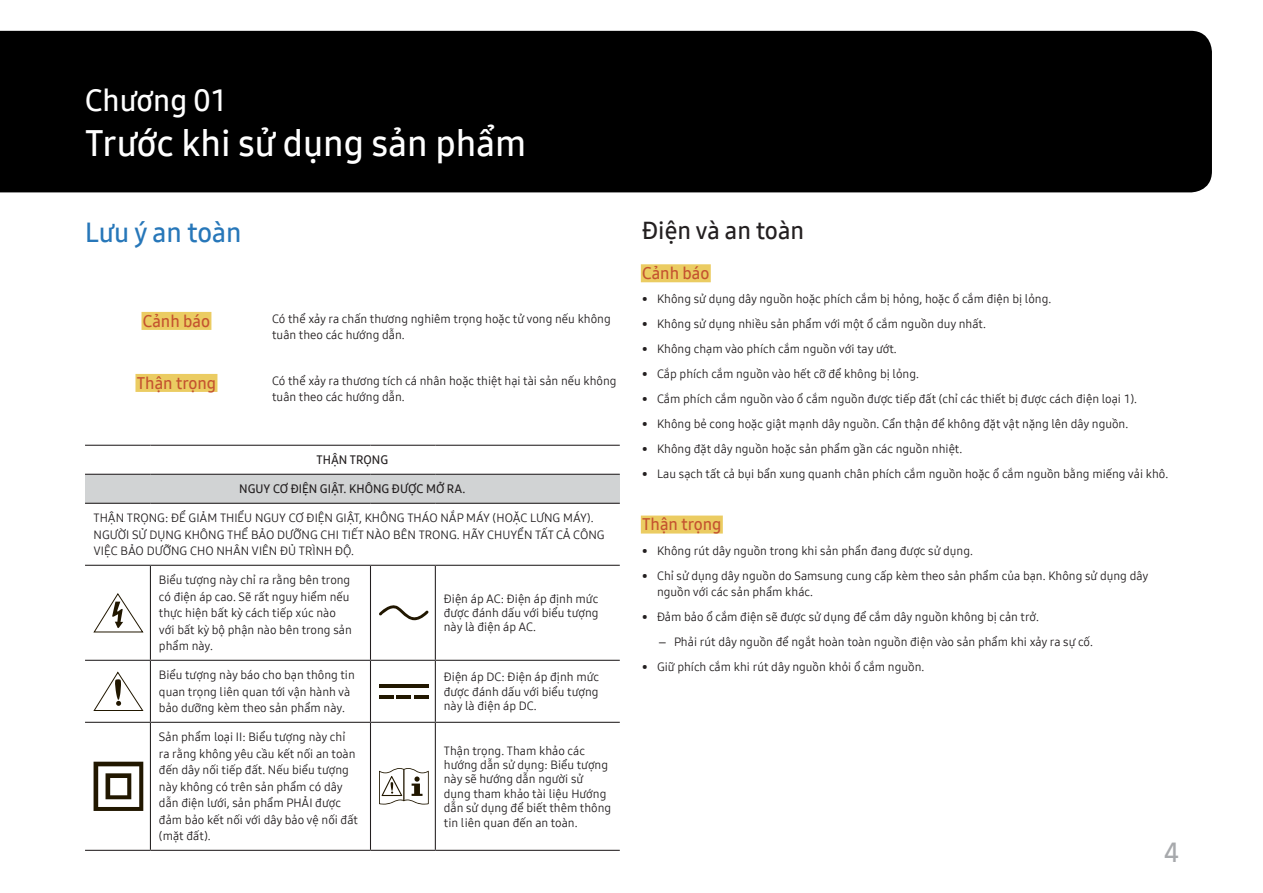
<style>
.page{position:relative;width:1263px;height:893px;background:#fff}
.page>*{position:absolute;margin:0;border:0;box-sizing:border-box;transform-origin:0 0}
.T1{font:36px "Samsung One UI 600";color:#fff}
.t1{font:30px "Samsung One UI 600";color:#fff}
.T2{font:27px "Samsung One UI 600";color:#2777b9}
.t2{font:27px "Samsung One UI 600";color:#a7a9ac}
.T3{font:24px "Samsung One UI 600";color:#231f20}
.t3{font:16.5px "Samsung One UI 600";color:#c4532f}
.t4{font:12px/16.5px "Samsung One UI 400";color:#231f20}
.t5{font:12px "Samsung One UI 600";color:#231f20}
.s1{font-family:"Arial"}
</style>
<div class="page">
<div style="left:1px;top:31px;width:1211px;height:161px;background:#000"></div>
<div style="left:141px;top:312px;width:70px;height:18px;background:#ebcc62"></div>
<div style="left:135px;top:374px;width:82px;height:18px;background:#ebcc62"></div>
<div style="left:85px;top:474px;width:535px;height:29px;background:#d1d3d4"></div>
<hr style="left:85px;top:445px;width:65px;height:1px;background:#231f20">
<hr style="left:150px;top:445px;width:220px;height:1px;background:#231f20">
<hr style="left:370px;top:445px;width:65px;height:1px;background:#231f20">
<hr style="left:435px;top:445px;width:185px;height:1px;background:#231f20">
<hr style="left:85px;top:474px;width:65px;height:1px;background:#231f20">
<hr style="left:150px;top:474px;width:220px;height:1px;background:#231f20">
<hr style="left:370px;top:474px;width:65px;height:1px;background:#231f20">
<hr style="left:435px;top:474px;width:185px;height:1px;background:#231f20">
<hr style="left:85px;top:503px;width:65px;height:1px;background:#231f20">
<hr style="left:150px;top:503px;width:220px;height:1px;background:#231f20">
<hr style="left:370px;top:503px;width:65px;height:1px;background:#231f20">
<hr style="left:435px;top:503px;width:185px;height:1px;background:#231f20">
<hr style="left:85px;top:565px;width:65px;height:1px;background:#231f20">
<hr style="left:150px;top:565px;width:220px;height:1px;background:#231f20">
<hr style="left:150px;top:566px;width:1px;height:94px;background:#231f20">
<hr style="left:370px;top:565px;width:65px;height:1px;background:#231f20">
<hr style="left:370px;top:566px;width:1px;height:94px;background:#231f20">
<hr style="left:435px;top:565px;width:185px;height:1px;background:#231f20">
<hr style="left:435px;top:566px;width:1px;height:94px;background:#231f20">
<hr style="left:85px;top:660px;width:65px;height:1px;background:#231f20">
<hr style="left:150px;top:660px;width:220px;height:1px;background:#231f20">
<hr style="left:150px;top:661px;width:1px;height:61px;background:#231f20">
<hr style="left:370px;top:660px;width:65px;height:1px;background:#231f20">
<hr style="left:370px;top:661px;width:1px;height:61px;background:#231f20">
<hr style="left:435px;top:660px;width:185px;height:1px;background:#231f20">
<hr style="left:435px;top:661px;width:1px;height:61px;background:#231f20">
<hr style="left:85px;top:722px;width:65px;height:1px;background:#231f20">
<hr style="left:150px;top:722px;width:220px;height:1px;background:#231f20">
<hr style="left:150px;top:723px;width:1px;height:127px;background:#231f20">
<hr style="left:370px;top:722px;width:65px;height:1px;background:#231f20">
<hr style="left:370px;top:723px;width:1px;height:127px;background:#231f20">
<hr style="left:435px;top:722px;width:185px;height:1px;background:#231f20">
<hr style="left:435px;top:723px;width:1px;height:127px;background:#231f20">
<hr style="left:85px;top:850px;width:65px;height:1px;background:#231f20">
<hr style="left:150px;top:850px;width:220px;height:1px;background:#231f20">
<hr style="left:370px;top:850px;width:65px;height:1px;background:#231f20">
<hr style="left:435px;top:850px;width:185px;height:1px;background:#231f20">
<svg style="left:94px;top:593px;width:49px;height:39px"></svg>
<svg style="left:379px;top:605px;width:50px;height:16px"></svg>
<svg style="left:94px;top:672px;width:49px;height:39px"></svg>
<hr style="left:379px;top:684px;width:50px;height:3px;background:#211700">
<hr style="left:379px;top:695px;width:14px;height:4px;background:#211700">
<hr style="left:397px;top:695px;width:14px;height:4px;background:#211700">
<hr style="left:415px;top:695px;width:14px;height:4px;background:#211700">
<svg style="left:94px;top:762px;width:49px;height:49px"></svg>
<svg style="left:379px;top:768px;width:50px;height:36px"></svg>
<div style="left:641px;top:264px;width:70px;height:18px;background:#ebcc62"></div>
<div style="left:641px;top:516px;width:82px;height:18px;background:#ebcc62"></div>
<p class="t1" style="left:85px;top:80px;width:143px">Chương 01</p>
<p class="T1" style="left:85px;top:119px;width:443px">Trước khi sử dụng sản phẩm</p>
<p class="T2" style="left:85px;top:214px;width:158px">Lưu ý an toàn</p>
<p class="t3" style="left:143px;top:310px;width:69px">Cảnh báo</p>
<p class="t4" style="left:272px;top:310px;width:340px">Có thể xảy ra chấn thương nghiêm trọng hoặc tử vong nếu không tuân theo các hướng dẫn.</p>
<p class="t3" style="left:137px;top:372px;width:81px">Thận trọng</p>
<p class="t4" style="left:272px;top:372px;width:346px">Có thể xảy ra thương tích cá nhân hoặc thiệt hại tà i sản nếu không tuân theo các hướng dẫn.</p>
<p class="t5" style="left:317px;top:452px;width:73px">THẬN TRỌNG</p>
<p class="t5" style="left:239px;top:481px;width:228px">NGUY CƠ ĐIỆN GIẬT. KHÔNG ĐƯỢC MỞ RA.</p>
<p class="t4" style="left:94px;top:509px;width:513px">THẬN TRỌNG: ĐỂ GIẢM THIỂU NGUY CƠ ĐIỆN GIẬT, KHÔNG THÁO NẮP MÁY (HOẶC LƯNG MÁY).<br>NGƯỜI SỬ DỤNG KHÔNG THỂ BẢO DƯỠNG CHI TIẾT NÀO BÊN TRONG. HÃY CHUYỂN TẤT CẢ CÔNG<br>VIỆC BẢO DƯỠNG CHO NHÂN VIÊN ĐU TRÌNH ĐỘ.</p>
<p class="t4" style="left:159px;top:571px;width:194px">Biểu tượng này chỉ ra rằng bên trong có điện áp cao. Sẽ rất nguy hiểm nếu thực hiện bất kỳ cách tiếp xúc nào với bất kỳ bộ phận nào bên trong sản phẩm này.</p>
<p class="t4" style="left:444px;top:591px;width:156px;line-height:14.4px;text-align:justify">Điện áp AC: Điện áp định mức được đánh dấu với biểu tượng này là điện áp AC.</p>
<p class="t4" style="left:159px;top:666px;width:197px">Biểu tượng này báo cho bạn thông tin quan trọng liên quan tới vận hà nh và bảo dưỡng kèm theo sản phẩm này.</p>
<p class="t4" style="left:444px;top:670px;width:157px;line-height:14.4px;text-align:justify">Điện áp DC: Điện áp định mức được đánh dấu với biểu tượng này là điện áp DC.</p>
<p class="t4" style="left:159px;top:728px;width:201px">Sản phẩm loại II: Biểu tượng này chỉ ra rằng không yêu cầu kết nối an toà n đến dây nối tiếp đất. Nếu biểu tượng này không có trên sản phẩm có dây dẫn điện lưới, sản phẩm PHẢI được đảm bảo kết nối với dây bảo vệ nối đất (mặt đất).</p>
<p class="t4" style="left:444px;top:743px;width:169px;line-height:14.4px">Thận trọng. Tham khảo các hướng dẫn sử dụng: Biểu tượng này sẽ hướng dẫn người sử dụng tham khảo tài liệu Hướng dẫn sử dụng để biết thêm thông tin liên quan đến an toà n.</p>
<p class="T3" style="left:642px;top:215px;width:163px">Điện và an toàn</p>
<p class="t3" style="left:642px;top:262px;width:69px">Cảnh báo</p>
<p class="t4" style="left:642px;top:291px;width:411px">• Không sử dụng dây nguồn hoặc phích cắm bị hỏng, hoặc ổ cắm điện bị lỏng.</p>
<p class="t4" style="left:642px;top:316px;width:345px">• Không sử dụng nhiều sản phẩm với một ổ cắm nguồn duy nhất.</p>
<p class="t4" style="left:642px;top:341px;width:256px">• Không chạm vào phích cắm nguồn với tay ướt.</p>
<p class="t4" style="left:642px;top:366px;width:278px">• Cắp phích cắm nguồn vào hết cỡ để không bị lỏng.</p>
<p class="t4" style="left:642px;top:391px;width:496px">• Cắm phích cắm nguồn vào ổ cắm nguồn được tiếp đất (chỉ các thiết bị được cách điện loại 1).</p>
<p class="t4" style="left:642px;top:416px;width:488px">• Không bẻ cong hoặc giật mạnh dây nguồn. Cẩn thận để không đặt vật nặng lên dây nguồn.</p>
<p class="t4" style="left:642px;top:441px;width:322px">• Không đặt dây nguồn hoặc sản phẩm gần các nguồn nhiệt.</p>
<p class="t4" style="left:642px;top:466px;width:528px">• Lau sạch tất cả bụi bẩn xung quanh chân phích cắm nguồn hoặc ổ cắm nguồn bằng miếng vải khô.</p>
<p class="t3" style="left:642px;top:513px;width:81px">Thận trọng</p>
<p class="t4" style="left:642px;top:542px;width:332px">• Không rút dây nguồn trong khi sản phẩn đang được sử dụng.</p>
<p class="t4" style="left:657px;top:567px;width:493px;text-indent:-15px">• Chỉ sử dụng dây nguồn do Samsung cung cấp kèm theo sản phẩm của bạn. Không sử dụng dây nguồn với các sản phẩm khác.</p>
<p class="t4" style="left:642px;top:608px;width:398px">• Đảm bảo ổ cắm điện sẽ được sử dụng để cắm dây nguồn không bị cản trở.</p>
<p class="t4" style="left:659px;top:633px;width:435px"><span class="s1">–</span> Phải rút dây nguồn để ngắt hoà n toà n nguồn điện vào sản phẩm khi xảy ra sự cố.</p>
<p class="t4" style="left:642px;top:658px;width:284px">• Giữ phích cắm khi rút dây nguồn khỏi ổ cắm nguồn.</p>
<h3 class="t2" style="left:1164px;top:834px;width:16px">4</h3>
</div>
